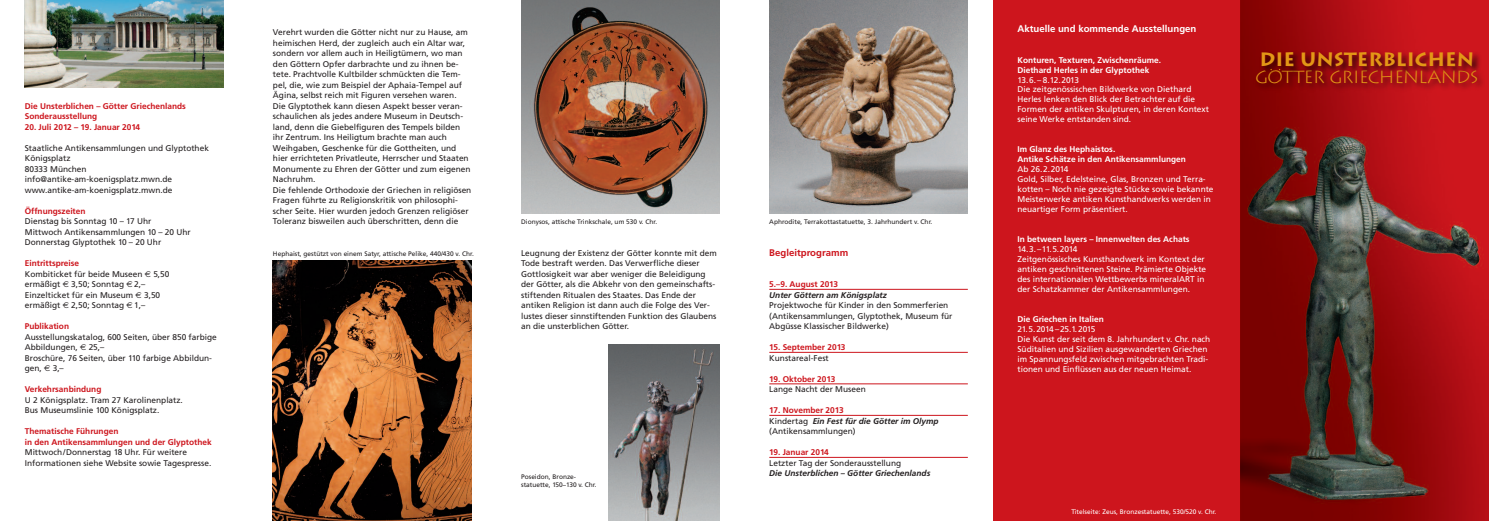
<style>
.page{position:relative;width:1489px;height:521px;background:#fff}
.page>*{position:absolute;margin:0;border:0;box-sizing:border-box;transform-origin:0 0}
.t1{font:700 19.25px "Lithos";color:#e39716}
.t2{font:17.68px "Lithos";letter-spacing:-.05em;color:#e39716}
.t3{font:700 9.62px "Frutiger";color:#fff}
.t4{font:700 9.62px "Frutiger";color:#cd151d}
.t5{font:8.31px/10.5px "Frutiger";color:#231f20}
.t6{font:8.31px/10px "Frutiger";color:#fff}
.t7{font:700 8.31px/10.5px "Frutiger";color:#cd151d}
.t8{font:700 8.31px/10px "Frutiger";color:#fff}
.t9{font:italic 700 8.31px "Frutiger";color:#231f20}
.t10{font:6.56px/8.3px "Frutiger";color:#231f20}
.t11{font:6.56px "Frutiger";color:#fff}
.s1{font-weight:700;color:#cd151d}
.s2{font-family:"Euro Sans"}
.s3{font-weight:700;font-style:italic}
</style>
<div class="page">
<div style="left:992px;top:0;width:266px;height:521px;background:#cd151d"></div>
<hr style="left:769px;top:289px;width:198px;height:1px;background:#cd151d">
<hr style="left:769px;top:352px;width:198px;height:1px;background:#cd151d">
<hr style="left:769px;top:384px;width:198px;height:1px;background:#cd151d">
<hr style="left:769px;top:415px;width:198px;height:1px;background:#cd151d">
<hr style="left:769px;top:457px;width:198px;height:1px;background:#cd151d">
<img style="left:273px;top:261px;width:198px;height:260px">
<img style="left:1240px;top:0;width:248px;height:521px">
<img style="left:25px;top:0;width:198px;height:88px">
<img style="left:769px;top:0;width:198px;height:214px">
<img style="left:521px;top:0;width:198px;height:214px">
<img style="left:609px;top:345px;width:110px;height:176px">
<img style="left:1243px;top:65px;width:245px;height:56px">
<img style="left:1246px;top:44px;width:242px;height:43px">
<img style="left:1262px;top:62px;width:9px;height:23px">
<img style="left:1271px;top:62px;width:23px;height:23px">
<p class="t7" style="left:25px;top:101px;width:162px">Die Unsterblichen – Götter Griechenlands<br>Sonderausstellung</p>
<p class="t7" style="left:25px;top:122px;width:117px">20. Juli 2012 – 19. Januar 2014</p>
<p class="t5" style="left:25px;top:143px;width:186px">Staatliche Antikensammlungen und Glyptothek<br>Königsplatz<br>80333 München info@antike-am-koenigsplatz.mwn.de www.antike-am-koenigsplatz.mwn.de</p>
<p class="t7" style="left:25px;top:206px;width:62px">Öffnungszeiten</p>
<p class="t5" style="left:25px;top:217px;width:167px">Dienstag bis Sonntag 10 – 17 Uhr<br>Mittwoch Antikensammlungen 10 – 20 Uhr<br>Donnerstag Glyptothek 10 – 20 Uhr</p>
<p class="t5" style="left:25px;top:259px;width:146px"><span class="s1">Eintrittspreise<br></span>Kombiticket für beide Museen <span class="s2">€</span> 5,50 ermäßigt <span class="s2">€</span> 3,50; Sonntag <span class="s2">€</span> 2,–<br>Einzelticket für ein Museum <span class="s2">€</span> 3,50 ermäßigt <span class="s2">€</span> 2,50; Sonntag <span class="s2">€</span> 1,–</p>
<p class="t7" style="left:25px;top:322px;width:46px">Publikation</p>
<p class="t5" style="left:25px;top:332px;width:193px">Ausstellungskatalog, 600 Seiten, über 850 farbige<br>Abbildungen, <span class="s2">€</span> 25,–<br>Broschüre, 76 Seiten, über 110 farbige Abbildun&shy;gen, <span class="s2">€</span> 3,–</p>
<p class="t7" style="left:25px;top:385px;width:78px">Verkehrsanbindung</p>
<p class="t5" style="left:25px;top:395px;width:160px">U 2 Königsplatz. Tram 27 Karolinenplatz.<br>Bus Museumslinie 100 Königsplatz.</p>
<p class="t7" style="left:25px;top:427px;width:188px">Thematische Führungen<br>in den Antikensammlungen und der Glyptothek</p>
<p class="t5" style="left:25px;top:448px;width:188px">Mittwoch/Donnerstag 18 Uhr. Für weitere<br>Informationen siehe Website sowie Tagespresse.</p>
<p class="t5" style="left:273px;top:28px;width:200px">Verehrt wurden die Götter nicht nur zu Hause, am heimischen Herd, der zugleich auch ein Altar war, sondern vor allem auch in Heiligtümern, wo man den Göttern Opfer darbrachte und zu ihnen be&shy;tete. Prachtvolle Kultbilder schmückten die Tem&shy;pel, die, wie zum Beispiel der Aphaia-Tempel auf Ägina, selbst reich mit Figuren versehen waren.<br>Die Glyptothek kann diesen Aspekt besser veran&shy;schaulichen als jedes andere Museum in Deutsch&shy;land, denn die Giebelfiguren des Tempels bilden ihr Zentrum. Ins Heiligtum brachte man auch Weihgaben, Geschenke für die Gottheiten, und hier errichteten Privatleute, Herrscher und Staaten Monumente zu Ehren der Götter und zum eigenen Nachruhm.<br>Die fehlende Orthodoxie der Griechen in religiösen Fragen führte zu Religionskritik von philosophi&shy;scher Seite. Hier wurden jedoch Grenzen religiöser Toleranz bisweilen auch überschritten, denn die</p>
<p class="t10" style="left:273px;top:250px;width:202px">Hephaist, gestützt von einem Satyr, attische Pelike, 440/430 v. Chr.</p>
<p class="t10" style="left:521px;top:218px;width:138px">Dionysos, attische Trinkschale, um 530 v. Chr.</p>
<p class="t10" style="left:769px;top:218px;width:165px">Aphrodite, Terrakottastatuette, 3. Jahrhundert v. Chr.</p>
<p class="t5" style="left:521px;top:248px;width:197px">Leugnung der Existenz der Götter konnte mit dem Tode bestraft werden. Das Verwerfliche dieser Gottlosigkeit war aber weniger die Beleidigung der Götter, als die Abkehr von den gemeinschafts&shy;stiftenden Ritualen des Staates. Das Ende der antiken Religion ist dann auch die Folge des Ver&shy;lustes dieser sinnstiftenden Funktion des Glaubens an die unsterblichen Götter.</p>
<p class="t4" style="left:769px;top:249px;width:80px">Begleitprogramm</p>
<p class="t7" style="left:769px;top:280px;width:70px">5.–9. August 2013</p>
<p class="t9" style="left:769px;top:292px;width:119px">Unter Göttern am Königsplatz</p>
<p class="t5" style="left:769px;top:301px;width:185px">Projektwoche für Kinder in den Sommerferien (Antikensammlungen, Glyptothek, Museum für<br>Abgüsse Klassischer Bildwerke)</p>
<p class="t7" style="left:769px;top:343px;width:78px">15. September 2013</p>
<p class="t5" style="left:769px;top:353px;width:61px">Kunstareal-Fest</p>
<p class="t7" style="left:769px;top:374px;width:67px">19. Oktober 2013</p>
<p class="t5" style="left:769px;top:385px;width:98px">Lange Nacht der Museen</p>
<p class="t5" style="left:769px;top:406px;width:171px"><span class="s1">17. November 2013<br></span>Kindertag <span class="s3">Ein Fest für die Götter im Olymp </span>(Antikensammlungen)</p>
<p class="t7" style="left:769px;top:448px;width:61px">19. Januar 2014</p>
<p class="t5" style="left:769px;top:458px;width:133px">Letzter Tag der Sonderausstellung</p>
<p class="t9" style="left:769px;top:470px;width:162px">Die Unsterblichen – Götter Griechenlands</p>
<p class="t10" style="left:521px;top:473px;width:77px">Poseidon, Bronze&shy;statuette, 150–130 v. Chr.</p>
<p class="t3" style="left:1017px;top:25px;width:180px">Aktuelle und kommende Ausstellungen</p>
<p class="t8" style="left:1017px;top:55px;width:145px">Konturen, Texturen, Zwischenräume.<br>Diethard Herles in der Glyptothek</p>
<p class="t6" style="left:1017px;top:75px;width:193px">13.6.– 8.12.2013<br>Die zeitgenössischen Bildwerke von Diethard Herles lenken den Blick der Betrachter auf die Formen der antiken Skulpturen, in deren Kontext seine Werke entstanden sind.</p>
<p class="t8" style="left:1017px;top:145px;width:170px">Im Glanz des Hephaistos.<br>Antike Schätze in den Antikensammlungen</p>
<p class="t6" style="left:1017px;top:165px;width:198px">Ab 26.2.2014<br>Gold, Silber, Edelsteine, Glas, Bronzen und Terra&shy;kotten – Noch nie gezeigte Stücke sowie bekannte Meisterwerke antiken Kunsthandwerks werden in neuartiger Form präsentiert.</p>
<p class="t8" style="left:1017px;top:235px;width:174px">In between layers – Innenwelten des Achats</p>
<p class="t6" style="left:1017px;top:245px;width:190px">14.3.–11.5.2014<br>Zeitgenössisches Kunsthandwerk im Kontext der antiken geschnittenen Steine. Prämierte Objekte des internationalen Wettbewerbs mineralART in der Schatzkammer der Antikensammlungen.</p>
<p class="t8" style="left:1017px;top:315px;width:88px">Die Griechen in Italien</p>
<p class="t6" style="left:1017px;top:325px;width:194px">21.5.2014 –25.1.2015<br>Die Kunst der seit dem 8. Jahrhundert v. Chr. nach Süditalien und Sizilien ausgewanderten Griechen im Spannungsfeld zwischen mitgebrachten Tradi&shy;tionen und Einflüssen aus der neuen Heimat.</p>
<h1 class="t1" style="left:1259px;top:48px;width:216px">DIE UNSTERBLICHEN</h1>
<h2 class="t2" style="left:1254px;top:67px;width:225px">GOTTER GRIECHENLANDS</h2>
<p class="t11" style="left:1071px;top:509px;width:147px">Titelseite: Zeus, Bronzestatuette, 530/520 v. Chr.</p>
</div>
